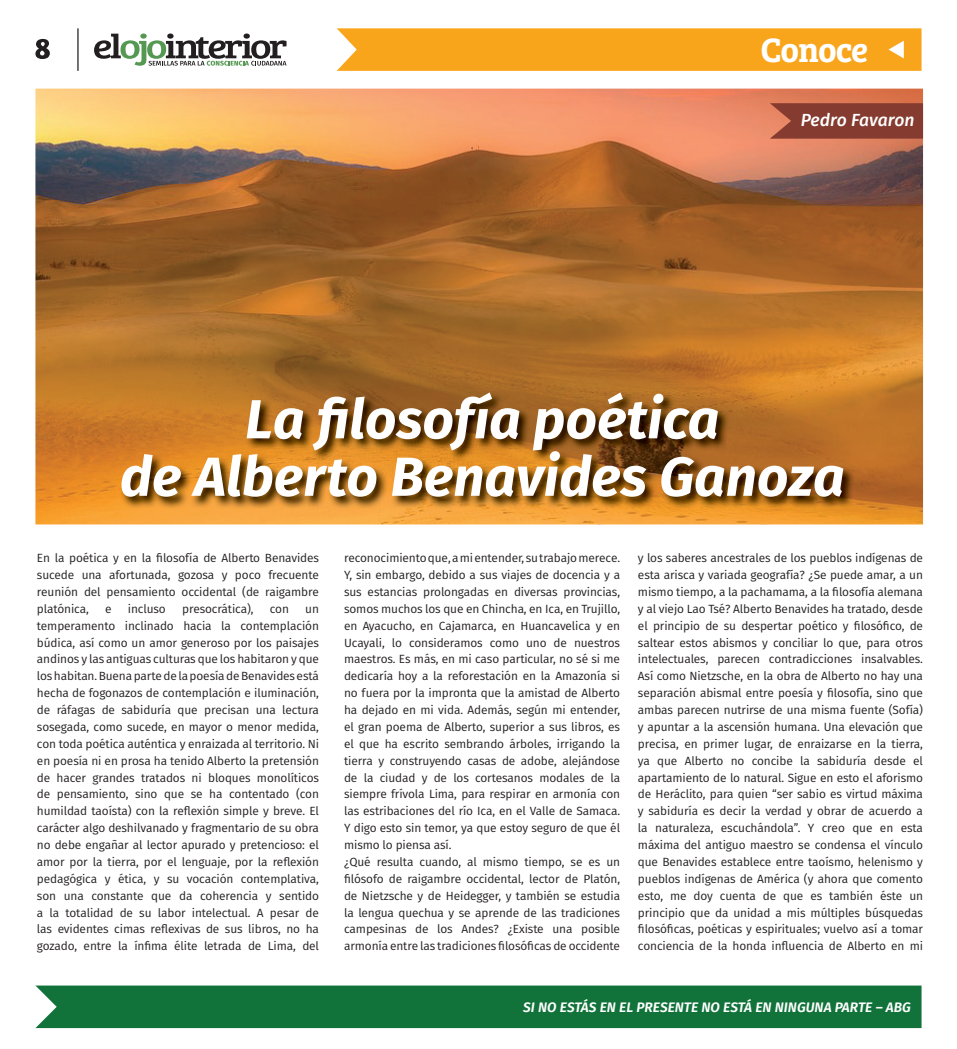
<style>
.page{position:relative;width:957px;height:1049px;background:#fff}
.page>*{position:absolute;margin:0;border:0;box-sizing:border-box;transform-origin:0 0}
.t1{font:italic 700 55px/57.5px "Fira Sans";color:#fff;text-align:center}
.t2{font:600 35px "Bree Serif";letter-spacing:-.025em;color:#fff}
.t3{font:italic 500 17.5px "Fira Sans";letter-spacing:-.005em;color:#fff}
.t4{font:italic 600 13.75px "Fira Sans";color:#fff}
.t5{font:11.88px/16.9px "Fira Sans";letter-spacing:-.01em;color:#231f20;text-align:justify}
</style>
<div class="page">
<svg style="left:94px;top:34px;width:192px;height:32px"></svg>
<hr style="left:77px;top:28px;width:2px;height:43px;background:#231f20">
<div style="left:35px;top:985px;width:886px;height:43px;background:#11723a"></div>
<svg style="left:337px;top:28px;width:584px;height:43px"></svg>
<svg style="left:35px;top:39px;width:15px;height:20px"></svg>
<img style="left:35px;top:89px;width:888px;height:435px">
<svg style="left:770px;top:103px;width:153px;height:36px"></svg>
<img style="left:119px;top:391px;width:736px;height:118px">
<h2 class="t2" style="left:760px;top:23px;width:109px">Conoce</h2>
<h3 class="t3" style="left:801px;top:107px;width:115px">Pedro Favaron</h3>
<h1 class="t1" style="left:120px;top:390px;width:726px">La filosofía poética<br>de Alberto Benavides Ganoza</h1>
<p class="t5" style="left:37px;top:549px;width:283px">En la poética y en la filosofía de Alberto Benavides sucede una afortunada, gozosa y poco frecuente reunión del pensamiento occidental (de raigambre platónica,</p>
<p class="t5" style="left:105px;top:600px;width:8px">e</p>
<p class="t5" style="left:128px;top:600px;width:39px">incluso</p>
<p class="t5" style="left:182px;top:600px;width:73px">presocrática),</p>
<p class="t5" style="left:270px;top:600px;width:21px">con</p>
<p class="t5" style="left:37px;top:600px;width:283px;text-indent:268px">un temperamento inclinado hacia la contemplación búdica, así como un amor generoso por los paisajes andinos y las antiguas culturas que los habitaron y que los habitan. Buena parte de la poesía de Benavides está hecha de fogonazos de contemplación e iluminación, de ráfagas de sabiduría que precisan una lectura sosegada, como sucede, en mayor o menor medida, con toda poética auténtica y enraizada al territorio. Ni en poesía ni en prosa ha tenido Alberto la pretensión de hacer grandes tratados ni bloques monolíticos de pensamiento, sino que se ha contentado (con humildad taoísta) con la reflexión simple y breve. El carácter algo deshilvanado y fragmentario de su obra no debe engañar al lector apurado y pretencioso: el amor por la tierra, por el lenguaje, por la reflexión pedagógica y ética, y su vocación contemplativa, son una constante que da coherencia y sentido a la totalidad de su labor intelectual. A pesar de las evidentes cimas reflexivas de sus libros, no ha gozado, entre la ínfima élite letrada de Lima, del</p>
<p class="t5" style="left:344px;top:549px;width:277px;text-align:left">reconocimiento que, a mi entender, su trabajo merece.<br>Y, sin embargo, debido a sus viajes de docencia y a sus estancias prolongadas en diversas provincias, somos muchos los que en Chincha, en Ica, en Trujillo, en Ayacucho, en Cajamarca, en Huancavelica y en Ucayali, lo consideramos como uno de nuestros maestros. Es más, en mi caso particular, no sé si me dedicaría hoy a la reforestación en la Amazonía si no fuera por la impronta que la amistad de Alberto ha dejado en mi vida. Además, según mi entender, el gran poema de Alberto, superior a sus libros, es el que ha escrito sembrando árboles, irrigando la tierra y construyendo casas de adobe, alejándose de la ciudad y de los cortesanos modales de la siempre frívola Lima, para respirar en armonía con las estribaciones del río Ica, en el Valle de Samaca.<br>Y digo esto sin temor, ya que estoy seguro de que él mismo lo piensa así.<br>¿Qué resulta cuando, al mismo tiempo, se es un filósofo de raigambre occidental, lector de Platón, de Nietzsche y de Heidegger, y también se estudia la lengua quechua y se aprende de las tradiciones campesinas de los Andes? ¿Existe una posible armonía entre las tradiciones filosóficas de occidente</p>
<p class="t5" style="left:638px;top:549px;width:287px">y los saberes ancestrales de los pueblos indígenas de esta arisca y variada geografía? ¿Se puede amar, a un mismo tiempo, a la pachamama, a la filosofía alemana y al viejo Lao Tsé? Alberto Benavides ha tratado, desde el principio de su despertar poético y filosófico, de saltear estos abismos y conciliar lo que, para otros intelectuales, parecen contradicciones insalvables.<br>Así como Nietzsche, en la obra de Alberto no hay una separación abismal entre poesía y filosofía, sino que ambas parecen nutrirse de una misma fuente (Sofía) y apuntar a la ascensión humana. Una elevación que precisa, en primer lugar, de enraizarse en la tierra, ya que Alberto no concibe la sabiduría desde el apartamiento de lo natural. Sigue en esto el aforismo de Heráclito, para quien “ser sabio es virtud máxima y sabiduría es decir la verdad y obrar de acuerdo a la naturaleza, escuchándola”. Y creo que en esta máxima del antiguo maestro se condensa el vínculo que Benavides establece entre taoísmo, helenismo y pueblos indígenas de América (y ahora que comento esto, me doy cuenta de que es también éste un principio que da unidad a mis múltiples búsquedas filosóficas, poéticas y espirituales; vuelvo así a tomar conciencia de la honda influencia de Alberto en mi</p>
<p class="t4" style="left:523px;top:997px;width:389px">SI NO ESTÁS EN EL PRESENTE NO ESTÁ EN NINGUNA PARTE – ABG</p>
</div>
